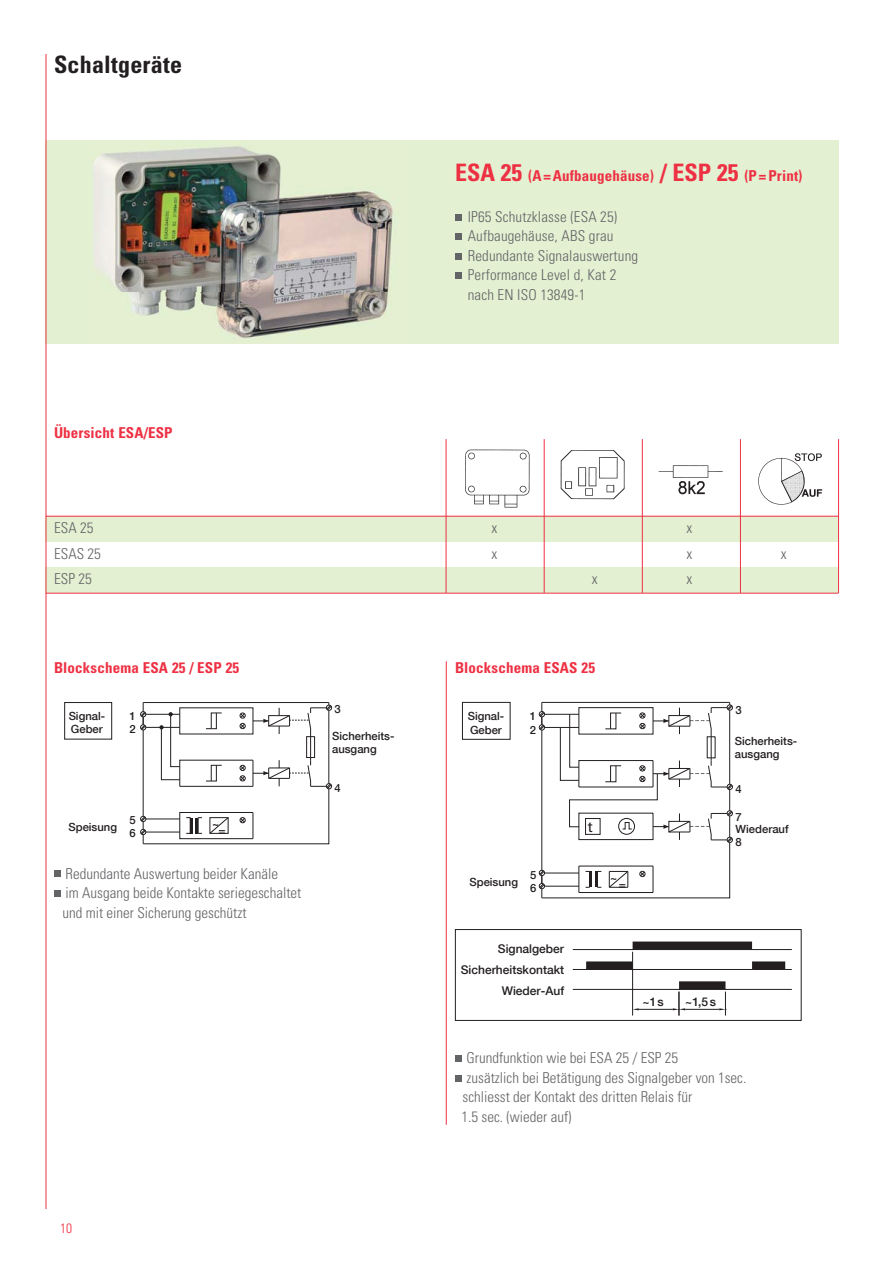
<style>
.page{position:relative;width:893px;height:1263px;background:#fff}
.page>*{position:absolute;margin:0;border:0;box-sizing:border-box;transform-origin:0 0}
.t1{font:700 condensed 24px "Univers";letter-spacing:.01em;color:#231f20}
.t2{font:300 condensed 15px/19.5px "Univers";color:#636466}
.t3{font:700 condensed 15px "Univers";letter-spacing:.01em;color:#ee3043}
.t4{font:15px "Univers";color:#231f20}
.t5{font:300 condensed 13.5px "Univers";color:#ee3043}
.t6{font:500 12px/21px "Helvetica Neue";color:#231f20;text-align:right}
.t7{font:500 11.25px/13.5px "Helvetica Neue";color:#231f20}
.s1{font-size:24px}
</style>
<div class="page">
<div style="left:46px;top:141px;width:793px;height:203px;background:#e4f0d2"></div>
<img style="left:92px;top:140px;width:311px;height:198px">
<div style="left:45px;top:567px;width:794px;height:26px;background:#e4f0d2"></div>
<div style="left:45px;top:516px;width:794px;height:26px;background:#e4f0d2"></div>
<hr style="left:446px;top:439px;width:1px;height:154px;background:#ee3043">
<hr style="left:838px;top:439px;width:1px;height:154px;background:#ee3043">
<hr style="left:446px;top:661px;width:1px;height:464px;background:#ee3043">
<div style="left:65px;top:702px;width:47px;height:37px;border:1px solid #231f20"></div>
<svg style="left:140px;top:702px;width:192px;height:142px"></svg>
<div style="left:679px;top:981px;width:46px;height:8px;background:#231f20"></div>
<div style="left:752px;top:961px;width:33px;height:8px;background:#231f20"></div>
<div style="left:633px;top:941px;width:119px;height:8px;background:#231f20"></div>
<div style="left:586px;top:961px;width:47px;height:8px;background:#231f20"></div>
<hr style="left:685px;top:1009px;width:34px;height:1px;background:#231f20">
<hr style="left:573px;top:989px;width:219px;height:1px;background:#231f20">
<hr style="left:573px;top:969px;width:219px;height:1px;background:#231f20">
<hr style="left:573px;top:949px;width:219px;height:1px;background:#231f20">
<hr style="left:639px;top:1009px;width:34px;height:1px;background:#231f20">
<hr style="left:632px;top:952px;width:1px;height:63px;background:#231f20">
<svg style="left:719px;top:989px;width:7px;height:26px"></svg>
<svg style="left:673px;top:989px;width:12px;height:26px"></svg>
<div style="left:455px;top:929px;width:346px;height:92px;border:1px solid #231f20"></div>
<div style="left:462px;top:702px;width:48px;height:37px;border:1px solid #231f20"></div>
<svg style="left:539px;top:702px;width:194px;height:197px"></svg>
<svg style="left:54px;top:871px;width:6px;height:6px"></svg>
<svg style="left:54px;top:890px;width:6px;height:6px"></svg>
<div style="left:455px;top:1055px;width:6px;height:7px;background:#636466"></div>
<svg style="left:455px;top:1075px;width:6px;height:6px"></svg>
<svg style="left:455px;top:214px;width:6px;height:6px"></svg>
<div style="left:455px;top:233px;width:6px;height:7px;background:#636466"></div>
<svg style="left:455px;top:253px;width:6px;height:6px"></svg>
<div style="left:455px;top:272px;width:6px;height:7px;background:#636466"></div>
<hr style="left:46px;top:516px;width:792px;height:1px;background:#ee3043">
<hr style="left:46px;top:593px;width:792px;height:1px;background:#ee3043">
<img style="left:465px;top:449px;width:64px;height:58px">
<img style="left:561px;top:450px;width:64px;height:50px">
<img style="left:658px;top:465px;width:64px;height:29px">
<img style="left:758px;top:454px;width:64px;height:50px">
<hr style="left:544px;top:439px;width:1px;height:154px;background:#ee3043">
<hr style="left:642px;top:439px;width:1px;height:154px;background:#ee3043">
<hr style="left:740px;top:439px;width:1px;height:154px;background:#ee3043">
<hr style="left:46px;top:54px;width:1px;height:1155px;background:#ee3043">
<h1 class="t1" style="left:54px;top:56px;width:129px">Schaltgeräte</h1>
<p class="t3" style="left:54px;top:427px;width:120px">Übersicht ESA/ESP</p>
<p class="t3" style="left:455px;top:170px;width:349px"><span class="s1">ESA 25</span> (A = Aufbaugehäuse) <span class="s1">/ ESP 25</span> (P = Print)</p>
<p class="t2" style="left:468px;top:208px;width:172px">IP65 Schutzklasse (ESA 25)<br>Aufbaugehäuse, ABS grau<br>Redundante Signalauswertung<br>Performance Level d, Kat 2 nach EN ISO 13849-1</p>
<p class="t2" style="left:54px;top:520px;width:41px">ESA 25</p>
<p class="t2" style="left:491px;top:520px;width:7px">x</p>
<p class="t2" style="left:686px;top:520px;width:7px">x</p>
<p class="t2" style="left:54px;top:545px;width:48px">ESAS 25</p>
<p class="t2" style="left:491px;top:545px;width:7px">x</p>
<p class="t2" style="left:686px;top:545px;width:7px">x</p>
<p class="t2" style="left:781px;top:545px;width:7px">x</p>
<p class="t2" style="left:54px;top:571px;width:39px">ESP 25</p>
<p class="t2" style="left:592px;top:571px;width:7px">x</p>
<p class="t2" style="left:686px;top:571px;width:7px">x</p>
<p class="t3" style="left:54px;top:662px;width:187px">Blockschema ESA 25 / ESP 25</p>
<p class="t3" style="left:455px;top:662px;width:142px">Blockschema ESAS 25</p>
<p class="t7" style="left:69px;top:709px;width:38px">Signal-<br>Geber</p>
<p class="t7" style="left:129px;top:709px;width:8px">1<br>2</p>
<p class="t7" style="left:69px;top:820px;width:50px">Speisung</p>
<p class="t7" style="left:129px;top:813px;width:8px">5<br>6</p>
<p class="t6" style="left:212px;top:813px;width:9px">~</p>
<p class="t6" style="left:219px;top:820px;width:9px">=</p>
<p class="t2" style="left:63px;top:865px;width:240px">Redundante Auswertung beider Kanäle<br>im Ausgang beide Kontakte serie geschaltet und mit einer Sicherung geschützt</p>
<p class="t7" style="left:335px;top:702px;width:8px">3</p>
<p class="t7" style="left:332px;top:729px;width:64px">Sicherheits&shy;ausgang</p>
<p class="t7" style="left:335px;top:781px;width:8px">4</p>
<p class="t7" style="left:468px;top:709px;width:38px">Signal-<br>Geber</p>
<p class="t7" style="left:530px;top:709px;width:8px">1<br>2</p>
<p class="t7" style="left:469px;top:875px;width:50px">Speisung</p>
<p class="t7" style="left:530px;top:868px;width:8px">5<br>6</p>
<p class="t6" style="left:461px;top:938px;width:105px">Signalgeber<br>Sicherheitskontakt<br>Wieder-Auf</p>
<p class="t4" style="left:588px;top:821px;width:6px">t</p>
<p class="t6" style="left:610px;top:867px;width:9px">~</p>
<p class="t6" style="left:619px;top:874px;width:9px">=</p>
<p class="t6" style="left:643px;top:991px;width:23px">~1s</p>
<p class="t6" style="left:685px;top:991px;width:32px">~1,5 s</p>
<p class="t7" style="left:736px;top:703px;width:8px">3</p>
<p class="t7" style="left:735px;top:734px;width:64px">Sicherheits - ausgang</p>
<p class="t7" style="left:736px;top:782px;width:8px">4</p>
<p class="t7" style="left:736px;top:810px;width:54px;line-height:12.8px">7<br>Wiederauf<br>8</p>
<p class="t5" style="left:60px;top:1223px;width:14px">10</p>
<p class="t2" style="left:467px;top:1050px;width:213px">Grundfunktion wie bei ESA 25 / ESP 25</p>
<p class="t2" style="left:467px;top:1069px;width:281px">zusätzlich bei Betätigung des Signalgeber von 1sec.</p>
<p class="t2" style="left:462px;top:1089px;width:231px">schliesst der Kontakt des dritten Relais für</p>
<p class="t2" style="left:462px;top:1108px;width:111px">1.5 sec. (wieder auf)</p>
</div>
